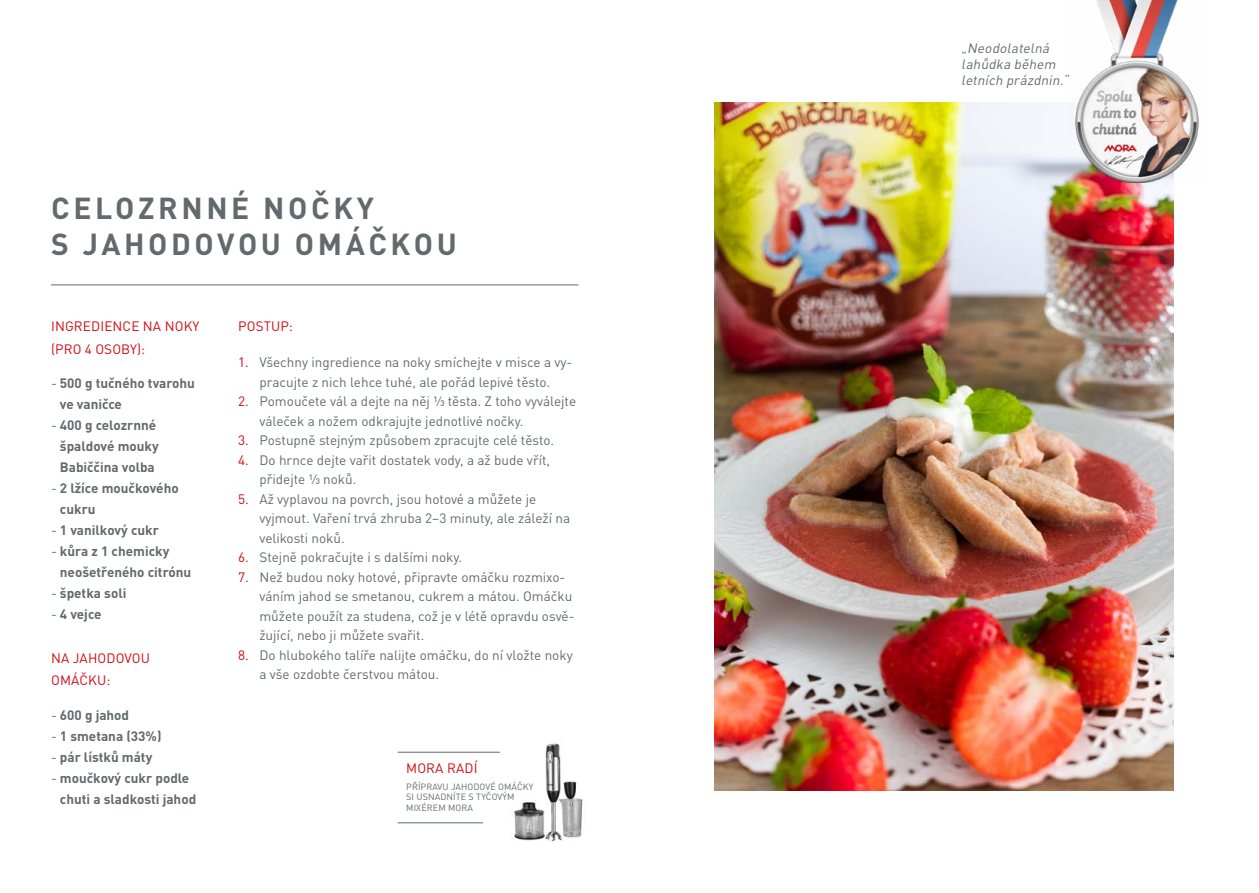
<style>
.page{position:relative;width:1259px;height:893px;background:#fff}
.page>*{position:absolute;margin:0;border:0;box-sizing:border-box;transform-origin:0 0}
.t1{font:700 30px/36px "DIN Pro";letter-spacing:.12em;color:#626a6e}
.t2{font:13.5px/19.5px "DIN Pro";color:#626a6e}
.t3{font:700 13.5px/21px "DIN Pro";color:#626a6e}
.t4{font:13.5px/22.5px "DIN Pro";letter-spacing:.01em;color:#d20a11}
.t5{font:italic 13.5px/16.2px "DIN Pro";color:#626a6e}
.t6{font:9px/10.8px "DIN Pro";letter-spacing:.01em;color:#626a6e}
.s1{font-weight:400}
.s2{color:#d20a11}
</style>
<div class="page">
<img style="left:714px;top:102px;width:460px;height:689px">
<img style="left:514px;top:743px;width:69px;height:99px">
<hr style="left:398px;top:752px;width:102px;height:1px;background:#626a6e">
<hr style="left:398px;top:822px;width:85px;height:1px;background:#626a6e">
<img style="left:1067px;top:0;width:132px;height:183px">
<hr style="left:51px;top:285px;width:527px;height:1px;background:#626a6e">
<h1 class="t1" style="left:51px;top:188px;width:407px">CELOZRNNÉ NOČKY<br>S JAHODOVOU OMÁČKOU</h1>
<p class="t4" style="left:51px;top:314px;width:150px">INGREDIENCE NA NOKY (PRO 4 OSOBY):</p>
<p class="t3" style="left:60px;top:372px;width:136px;text-indent:-9px"><span class="s1">-</span> 500 g tučného tvarohu ve vaničce</p>
<p class="t3" style="left:60px;top:414px;width:100px;text-indent:-9px"><span class="s1">-</span> 400 g celozrnné špaldové mouky<br>Babiččina volba</p>
<p class="t3" style="left:60px;top:477px;width:120px;text-indent:-9px"><span class="s1">-</span> 2 lžíce moučkového cukru</p>
<p class="t3" style="left:51px;top:519px;width:109px"><span class="s1">-</span> 1 vanilkový cukr</p>
<p class="t3" style="left:60px;top:540px;width:133px;text-indent:-9px"><span class="s1">-</span> kůra z 1 chemicky neošetřeného citrónu</p>
<p class="t3" style="left:51px;top:582px;width:77px"><span class="s1">-</span> špetka soli</p>
<p class="t3" style="left:51px;top:603px;width:52px"><span class="s1">-</span> 4 vejce</p>
<p class="t4" style="left:51px;top:645px;width:100px">NA JAHODOVOU<br>OMÁČKU:</p>
<p class="t3" style="left:51px;top:704px;width:80px"><span class="s1">-</span> 600 g jahod</p>
<p class="t3" style="left:51px;top:725px;width:112px"><span class="s1">-</span> 1 smetana (33%)</p>
<p class="t3" style="left:51px;top:746px;width:103px"><span class="s1">-</span> pár lístků máty</p>
<p class="t3" style="left:60px;top:767px;width:138px;text-indent:-9px"><span class="s1">-</span> moučkový cukr podle chuti a sladkosti jahod</p>
<p class="t4" style="left:238px;top:314px;width:56px">POSTUP:</p>
<p class="t2" style="left:238px;top:351px;width:336px;text-align:center"><span class="s2">1.</span> Všechny ingredience na noky smíchejte v misce a vy&shy;pracujte z nich lehce tuhé, ale pořád lepivé těsto.</p>
<p class="t2" style="left:259px;top:390px;width:318px;text-indent:-21px"><span class="s2">2.</span> Pomoučete vál a dejte na něj ⅓ těsta. Z toho vyválejte váleček a nožem odkrajujte jednotlivé nočky.</p>
<p class="t2" style="left:238px;top:429px;width:318px"><span class="s2">3.</span> Postupně stejným způsobem zpracujte celé těsto.</p>
<p class="t2" style="left:259px;top:449px;width:292px;text-indent:-21px"><span class="s2">4.</span> Do hrnce dejte vařit dostatek vody, a až bude vřít, přidejte ⅓ noků.</p>
<p class="t2" style="left:259px;top:488px;width:312px;text-indent:-21px"><span class="s2">5.</span> Až vyplavou na povrch, jsou hotové a můžete je vyjmout. Vaření trvá zhruba 2–3 minuty, ale záleží na velikosti noků.</p>
<p class="t2" style="left:238px;top:546px;width:225px"><span class="s2">6.</span> Stejně pokračujte i s dalšími noky.</p>
<p class="t2" style="left:259px;top:566px;width:316px;text-indent:-21px"><span class="s2">7.</span> Než budou noky hotové, připravte omáčku rozmixo&shy;váním jahod se smetanou, cukrem a mátou. Omáčku můžete použít za studena, což je v létě opravdu osvě&shy;žující, nebo ji můžete svařit.</p>
<p class="t2" style="left:259px;top:644px;width:315px;text-indent:-21px"><span class="s2">8.</span> Do hlubokého talíře nalijte omáčku, do ní vložte noky a vše ozdobte čerstvou mátou.</p>
<p class="t4" style="left:406px;top:755px;width:73px">MORA RADÍ</p>
<p class="t6" style="left:406px;top:780px;width:129px">PŘÍPRAVU JAHODOVÉ OMÁČKY<br>SI USNADNÍTE S TYČOVÝM<br>MIXÉREM MORA</p>
<p class="t5" style="left:961px;top:38px;width:112px">„Neodolatelná lahůdka během letních prázdnin.“</p>
</div>
